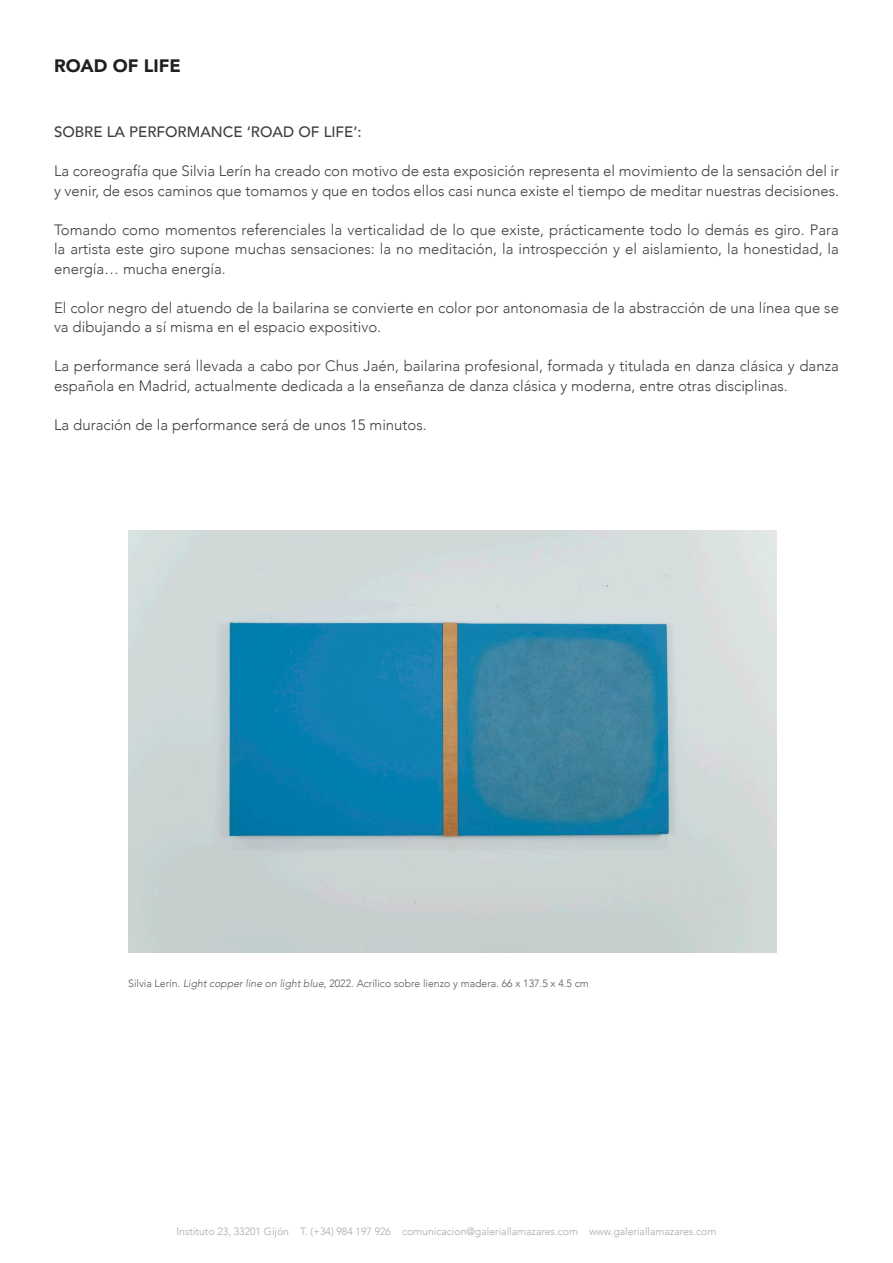
<style>
.page{position:relative;width:893px;height:1263px;background:#fff}
.page>*{position:absolute;margin:0;border:0;box-sizing:border-box;transform-origin:0 0}
.t1{font:900 18px "Avenir";color:#231f20}
.t2{font:300 15px/19.5px "Avenir";color:#3d3f42}
.t3{font:500 15px "Avenir";color:#3d3f42}
.t4{font:300 10.5px "Avenir";color:#a8a9ad}
.t5{font:300 10.5px "Avenir";color:#57585a}
.s1{font-style:italic}
</style>
<div class="page">
<img style="left:128px;top:530px;width:649px;height:422px">
<p class="t1" style="left:54px;top:50px;width:128px">ROAD OF LIFE</p>
<p class="t3" style="left:54px;top:119px;width:309px">SOBRE LA PERFORMANCE ‘ROAD OF LIFE’:</p>
<p class="t2" style="left:54px;top:161px;width:787px">La coreografía que Silvia Lerín ha creado con motivo de esta exposición representa el movimiento de la sensación del ir y venir, de esos caminos que tomamos y que en todos ellos casi nunca existe el tiempo de meditar nuestras decisiones.</p>
<p class="t2" style="left:54px;top:220px;width:786px;text-align:justify">Tomando como momentos referenciales la verticalidad de lo que existe, prácticamente todo lo demás es giro. Para la artista este giro supone muchas sensaciones: la no meditación, la introspección y el aislamiento, la honestidad, la energía… mucha energía.</p>
<p class="t2" style="left:54px;top:298px;width:786px">El color negro del atuendo de la bailarina se convierte en color por antonomasia de la abstracción de una línea que se va dibujando a sí misma en el espacio expositivo.</p>
<p class="t2" style="left:54px;top:356px;width:786px">La performance será llevada a cabo por Chus Jaén, bailarina profesional, formada y titulada en danza clásica y danza española en Madrid, actualmente dedicada a la enseñanza de danza clásica y moderna, entre otras disciplinas.</p>
<p class="t2" style="left:54px;top:415px;width:374px">La duración de la performance será de unos 15 minutos.</p>
<p class="t5" style="left:128px;top:977px;width:462px">Silvia Lerín. <span class="s1">Light copper line on light blue,</span> 2022. Acrílico sobre lienzo y madera. 66 x 137.5 x 4.5 cm</p>
<p class="t4" style="left:177px;top:1225px;width:541px">Instituto 23, 33201 Gijón T. (+34) 984 197 926 comunicacion@galeriallamazares.com www.galeriallamazares.com</p>
</div>
